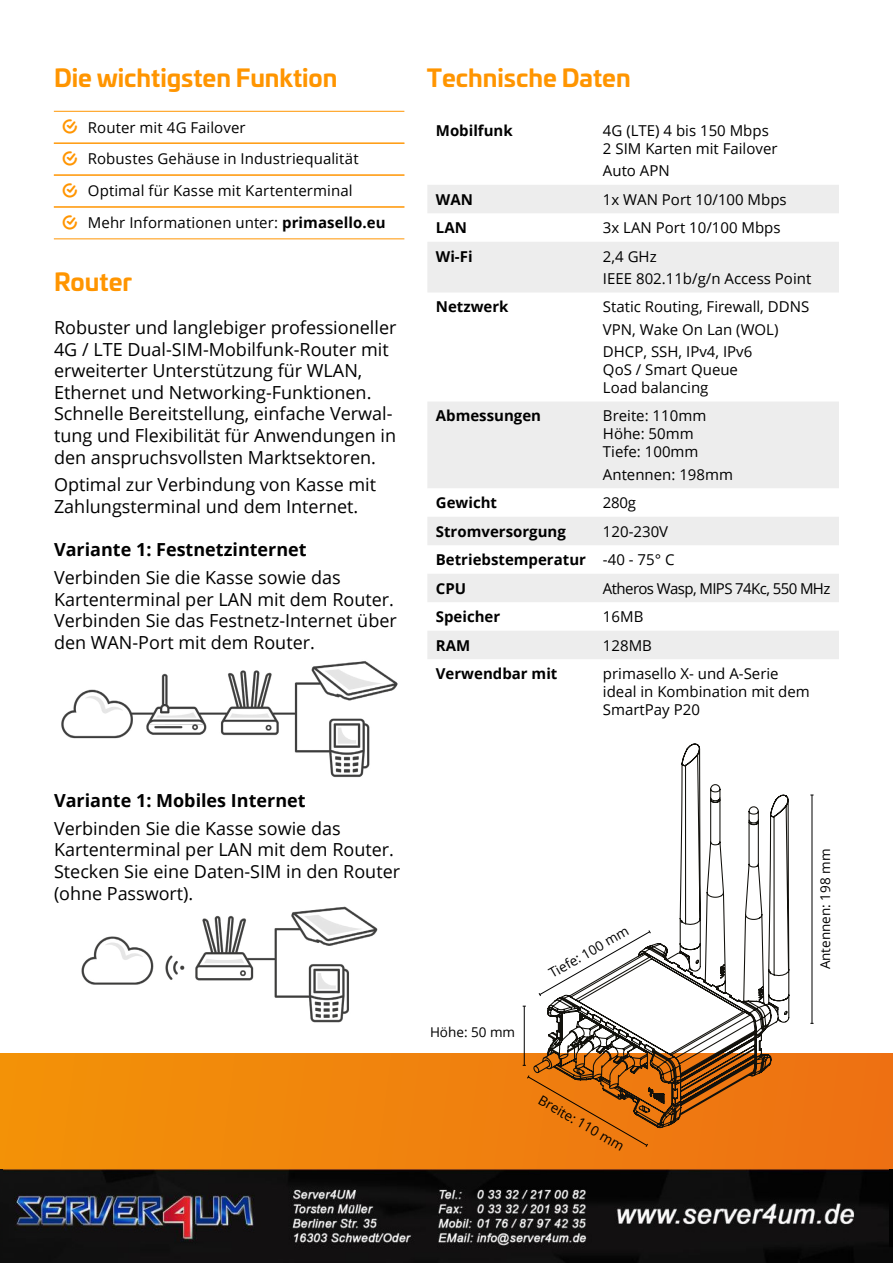
<style>
.page{position:relative;width:893px;height:1263px;background:#fff}
.page>*{position:absolute;margin:0;border:0;box-sizing:border-box;transform-origin:0 0}
.t1{font:700 24px "Univia Pro";color:#ff9500}
.t2{font:18px/21.6px "Open Sans";color:#000}
.t3{font:700 18px "Open Sans";color:#000}
.t4{font:15px/18px "Open Sans";color:#000}
.t5{font:700 15px/28.5px "Open Sans";color:#000}
.t6{font:15px "Open Sans";letter-spacing:-.04em;color:#000}
.t7{font:13.5px "Open Sans";color:#000}
.s1{font-weight:700}
.s2{font-weight:400}
</style>
<div class="page">
<div style="left:0;top:1053px;width:893px;height:122px;background:linear-gradient(to right,#f39208,#ed7013)"></div>
<img style="left:0;top:1169px;width:893px;height:94px">
<svg style="left:427px;top:185px;width:412px;height:474px;fill:#ededed"></svg>
<hr style="left:54px;top:111px;width:350px;height:1px;background:#ff9500">
<hr style="left:54px;top:143px;width:350px;height:1px;background:#ff9500">
<hr style="left:54px;top:175px;width:350px;height:1px;background:#ff9500">
<hr style="left:54px;top:238px;width:350px;height:1px;background:#ff9500">
<hr style="left:54px;top:207px;width:350px;height:1px;background:#ff9500">
<img style="left:61px;top:661px;width:337px;height:117px">
<img style="left:81px;top:906px;width:297px;height:117px">
<svg style="left:533px;top:743px;width:257px;height:387px"></svg>
<hr style="left:812px;top:795px;width:1px;height:228px;background:#000">
<hr style="left:524px;top:1006px;width:1px;height:59px;background:#000">
<svg style="left:538px;top:930px;width:113px;height:66px"></svg>
<svg style="left:527px;top:1075px;width:121px;height:72px;background:#dd730f"></svg>
<img style="left:4px;top:1169px;width:884px;height:93px">
<h1 class="t1" style="left:54px;top:59px;width:285px">Die wichtigsten Funktion</h1>
<h1 class="t1" style="left:427px;top:59px;width:205px">Technische Daten</h1>
<p class="t4" style="left:88px;top:111px;width:299px;line-height:32px">Router mit 4G Failover<br>Robustes Gehäuse in Industriequalität Optimal für Kasse mit Kartenterminal Mehr Informationen unter: <span class="s1">primasello.eu</span></p>
<p class="t5" style="left:436px;top:116px;width:78px">Mobilfunk</p>
<p class="t4" style="left:603px;top:121px;width:176px">4G (LTE) 4 bis 150 Mbps<br>2 SIM Karten mit Failover</p>
<p class="t4" style="left:603px;top:161px;width:68px">Auto APN</p>
<p class="t5" style="left:436px;top:185px;width:39px">WAN</p>
<p class="t4" style="left:603px;top:190px;width:185px">1x WAN Port 10/100 Mbps</p>
<p class="t5" style="left:436px;top:213px;width:33px">LAN</p>
<p class="t4" style="left:603px;top:218px;width:179px">3x LAN Port 10/100 Mbps</p>
<p class="t5" style="left:436px;top:242px;width:38px">Wi-Fi</p>
<p class="t4" style="left:603px;top:245px;width:210px;line-height:22.2px">2,4 GHz<br>IEEE 802.11b/g/n Access Point</p>
<p class="t5" style="left:436px;top:292px;width:74px">Netzwerk</p>
<p class="t4" style="left:603px;top:296px;width:208px;line-height:22.2px">Static Routing, Firewall, DDNS<br>VPN, Wake On Lan (WOL)<br>DHCP, SSH, IPv4, IPv6</p>
<p class="t4" style="left:603px;top:360px;width:137px">QoS / Smart Queue<br>Load balancing</p>
<p class="t5" style="left:436px;top:401px;width:107px">Abmessungen</p>
<p class="t4" style="left:603px;top:407px;width:105px">Breite: 110mm<br>Höhe: 50mm<br>Tiefe: 100mm</p>
<p class="t4" style="left:603px;top:465px;width:131px">Antennen: 198mm</p>
<p class="t5" style="left:436px;top:488px;width:63px">Gewicht</p>
<p class="t4" style="left:603px;top:493px;width:35px">280g</p>
<p class="t5" style="left:436px;top:517px;width:132px">Stromversorgung</p>
<h1 class="t1" style="left:54px;top:262px;width:80px">Router</h1>
<p class="t2" style="left:54px;top:316px;width:344px">Robuster und langlebiger professioneller 4G / LTE Dual-SIM-Mobilfunk-Router mit erweiterter Unterstützung für WLAN, Ethernet und Networking-Funktionen.<br>Schnelle Bereitstellung, einfache Verwal&shy;tung und Flexibilität für Anwendungen in den anspruchsvollsten Marktsektoren.</p>
<p class="t2" style="left:54px;top:474px;width:324px">Optimal zur Verbindung von Kasse mit<br>Zahlungsterminal und dem Internet.</p>
<p class="t3" style="left:54px;top:537px;width:254px">Variante 1: Festnetzinternet</p>
<p class="t2" style="left:54px;top:566px;width:344px">Verbinden Sie die Kasse sowie das Kartenterminal per LAN mit dem Router.<br>Verbinden Sie das Festnetz-Internet über den WAN-Port mit dem Router.</p>
<p class="t5" style="left:436px;top:517px;width:240px;text-indent:167px"><span class="s2">120-230V<br></span>Betriebstemperatur <span class="s2">-40 - 75° C<br></span>CPU</p>
<p class="t6" style="left:603px;top:578px;width:229px">Atheros Wasp, MIPS 74Kc, 550 MHz</p>
<p class="t5" style="left:436px;top:602px;width:66px">Speicher</p>
<p class="t4" style="left:603px;top:607px;width:42px">16MB</p>
<p class="t5" style="left:436px;top:631px;width:36px">RAM</p>
<p class="t4" style="left:603px;top:636px;width:51px">128MB</p>
<p class="t5" style="left:436px;top:659px;width:123px">Verwendbar mit</p>
<p class="t4" style="left:603px;top:664px;width:208px">primasello X- und A-Serie ideal in Kombination mit dem<br>SmartPay P20</p>
<p class="t3" style="left:54px;top:787px;width:253px">Variante 1: Mobiles Internet</p>
<p class="t2" style="left:54px;top:817px;width:348px">Verbinden Sie die Kasse sowie das<br>Kartenterminal per LAN mit dem Router.<br>Stecken Sie eine Daten-SIM in den Router (ohne Passwort).</p>
<p class="t7" style="left:430px;top:1022px;width:87px">Höhe: 50 mm</p>
<p class="t7" style="left:545px;top:966px;width:91px;rotate:-30deg">Tiefe: 100 mm</p>
<p class="t7" style="left:544px;top:1091px;width:98px;rotate:30deg">Breite: 110 mm</p>
<p class="t7" style="left:816px;top:969px;width:122px;rotate:-90deg">Antennen: 198 mm</p>
</div>
